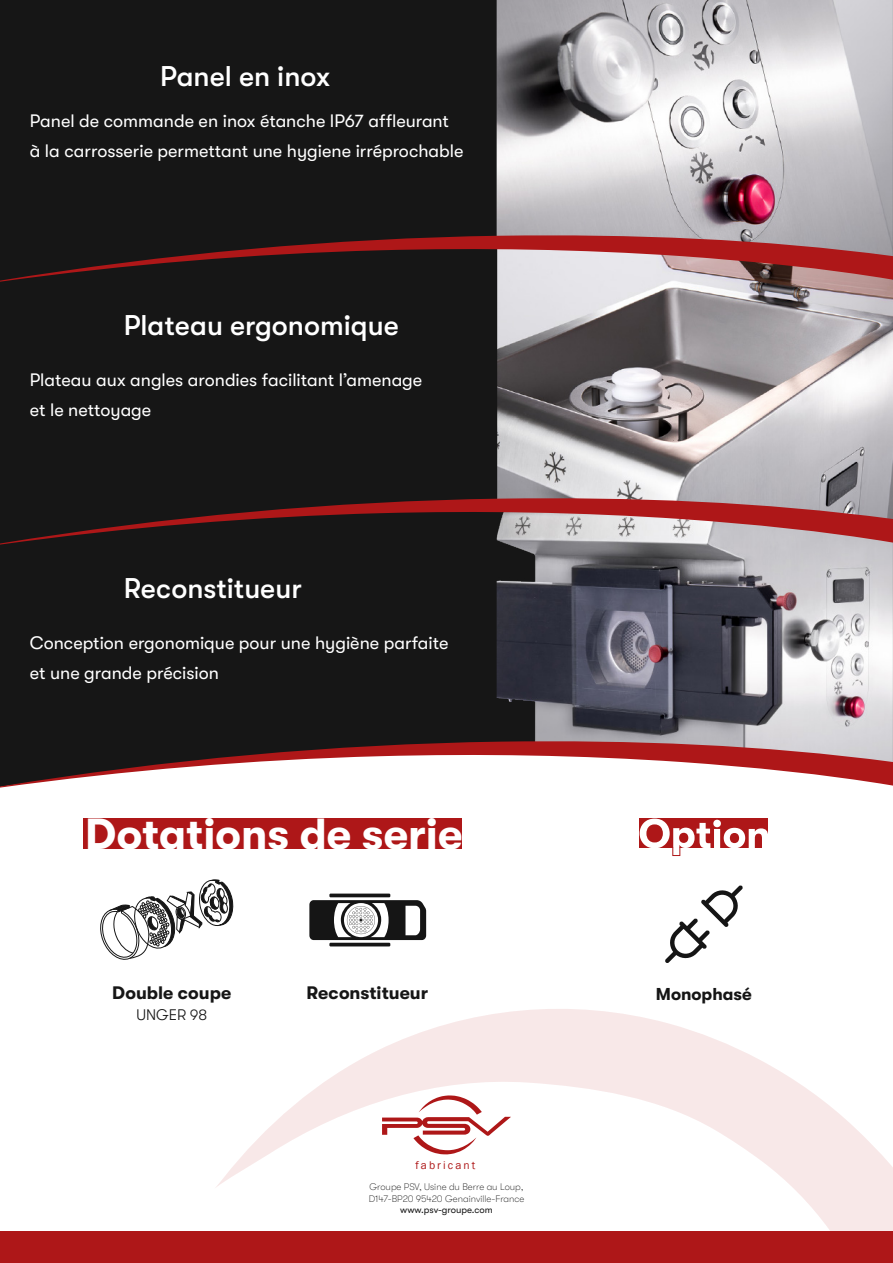
<style>
.page{position:relative;width:893px;height:1263px;background:#fff}
.page>*{position:absolute;margin:0;border:0;box-sizing:border-box;transform-origin:0 0}
.t1{font:700 43.5px "GT Walsheim";color:#fff}
.t2{font:500 28.5px "GT Walsheim Pro";color:#fff}
.t3{font:700 18.15px "GT Walsheim";color:#161616}
.t4{font:18px/30px "GT Walsheim Pro";color:#fff}
.t5{font:700 17.25px "GT Walsheim";color:#151515}
.t6{font:300 15.3px "GT Walsheim Pro";color:#161616}
.t7{font:11.4px "Franklin Gothic";letter-spacing:.185em;color:#ae1718}
.t8{font:100 9.6px/11.4px "GT Walsheim Pro";color:#161616}
.t9{font:9.6px "GT Walsheim Pro";color:#161616}
</style>
<div class="page">
<div style="left:0;top:0;width:497px;height:740px;background:#161616"></div>
<svg style="left:216px;top:1009px;width:677px;height:222px"></svg>
<div style="left:83px;top:818px;width:378px;height:31px;background:#ae1718"></div>
<div style="left:0;top:1231px;width:893px;height:32px;background:#ae1718"></div>
<div style="left:672px;top:847px;width:8px;height:9px;border:1px solid #ae1718"></div>
<svg style="left:640px;top:818px;width:128px;height:31px"></svg>
<svg style="left:665px;top:885px;width:78px;height:78px"></svg>
<svg style="left:100px;top:879px;width:134px;height:81px"></svg>
<img style="left:497px;top:282px;width:396px;height:215px">
<img style="left:497px;top:0;width:396px;height:234px">
<hr style="left:329px;top:943px;width:61px;height:3px;background:#151515">
<svg style="left:329px;top:893px;width:61px;height:4px"></svg>
<svg style="left:309px;top:900px;width:117px;height:40px"></svg>
<img style="left:497px;top:545px;width:396px;height:195px">
<svg style="left:0;top:740px;width:893px;height:48px"></svg>
<svg style="left:0;top:497px;width:893px;height:48px;background:#6b4546"></svg>
<svg style="left:0;top:234px;width:893px;height:48px;background:#6c4344"></svg>
<h2 class="t2" style="left:160px;top:60px;width:171px">Panel en inox</h2>
<p class="t4" style="left:30px;top:106px;width:435px">Panel de commande en inox étanche IP67 affleurant à la carrosserie permettant une hygiene irréprochable</p>
<h2 class="t2" style="left:124px;top:309px;width:276px">Plateau ergonomique</h2>
<p class="t4" style="left:30px;top:365px;width:394px">Plateau aux angles arondies facilitant l’amenage et le nettoyage</p>
<h2 class="t2" style="left:124px;top:572px;width:179px">Reconstitueur</h2>
<p class="t4" style="left:30px;top:628px;width:420px">Conception ergonomique pour une hygiène parfaite et une grande précision</p>
<h1 class="t1" style="left:85px;top:810px;width:379px">Dotations de serie</h1>
<p class="t3" style="left:307px;top:983px;width:123px">Reconstitueur</p>
<p class="t3" style="left:112px;top:983px;width:120px">Double coupe</p>
<p class="t5" style="left:656px;top:984px;width:98px">Monophasé</p>
<p class="t6" style="left:136px;top:1006px;width:72px">UNGER 98</p>
<p class="t7" style="left:415px;top:1158px;width:62px">fabricant</p>
<p class="t8" style="left:369px;top:1181px;width:157px">Groupe PSV, Usine du Berre au Loup,<br>D147-BP20 95420 Genainville-France</p>
<p class="t9" style="left:400px;top:1204px;width:94px">www.psv-groupe.com</p>
</div>
